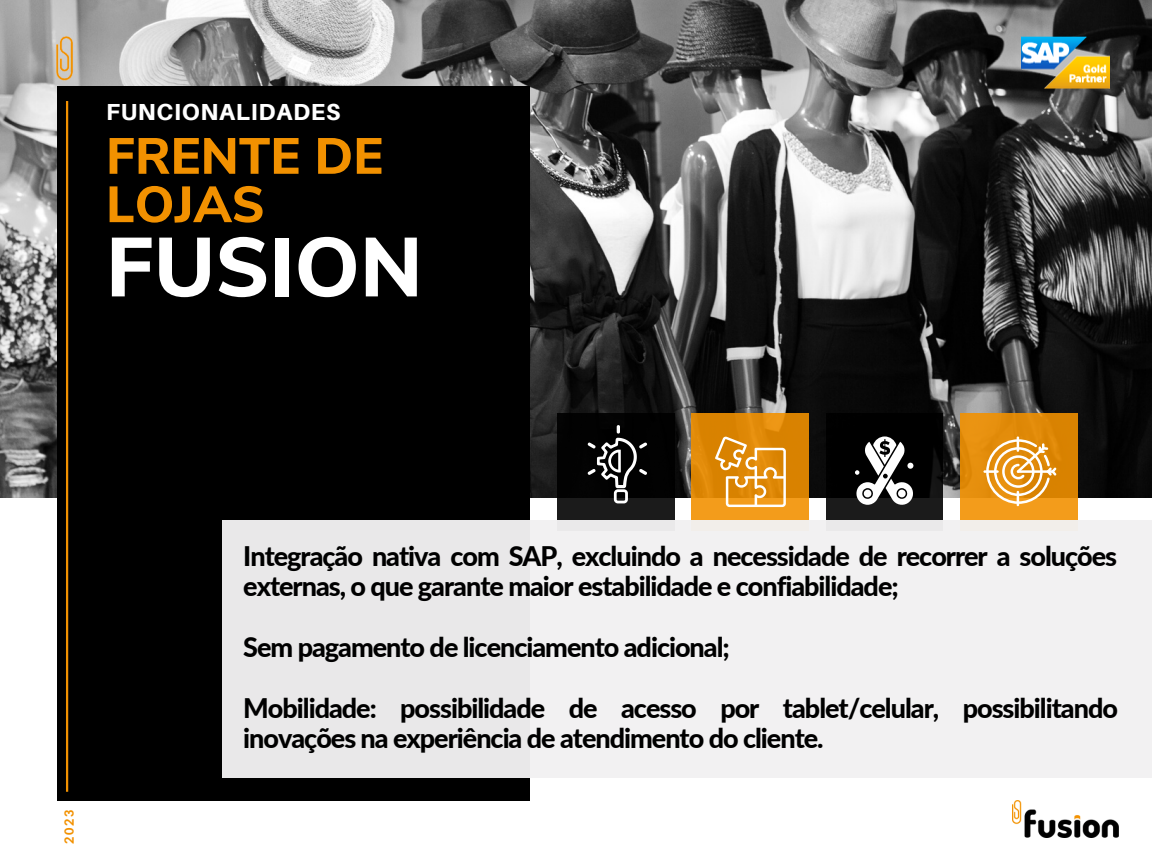
<style>
.page{position:relative;width:1152px;height:864px;background:#fff}
.page>*{position:absolute;margin:0;border:0;box-sizing:border-box;transform-origin:0 0}
.t1{font:800 83.4px "Nunito Sans";color:#fff}
.t2{font:800 50.7px/48.3px "Nunito Sans";color:#f29100}
.t3{font:800 27px/30.3px "Lato";letter-spacing:-.04em;color:#000}
.t4{font:800 23.25px "Aileron";letter-spacing:.03em;color:#fff}
.t5{font:800 12.75px "Lato";color:#f29100}
</style>
<div class="page">
<img style="left:0;top:0;width:1152px;height:497px">
<div style="left:57px;top:86px;width:472px;height:715px;background:#000"></div>
<svg style="left:558px;top:414px;width:116px;height:107px;background:#0c0c0c"></svg>
<svg style="left:692px;top:414px;width:117px;height:107px;background:#e28d0d"></svg>
<svg style="left:826px;top:414px;width:117px;height:107px;background:#0b0b0b"></svg>
<svg style="left:960px;top:414px;width:117px;height:107px;background:#e59010"></svg>
<div style="left:223px;top:521px;width:929px;height:257px;background:#f2f1f2"></div>
<hr style="left:66px;top:101px;width:2px;height:691px;background:#f29100">
<img style="left:57px;top:37px;width:20px;height:49px">
<img style="left:1013px;top:801px;width:106px;height:37px">
<svg style="left:588px;top:425px;width:59px;height:78px;background:#303030"></svg>
<svg style="left:715px;top:437px;width:71px;height:70px;background:#e6a33f"></svg>
<svg style="left:855px;top:436px;width:58px;height:70px"></svg>
<hr style="left:983px;top:470px;width:16px;height:3px;background:#fff">
<svg style="left:986px;top:436px;width:70px;height:70px"></svg>
<img style="left:1022px;top:36px;width:88px;height:53px">
<p class="t4" style="left:106px;top:98px;width:236px">FUNCIONALIDADES</p>
<p class="t2" style="left:106px;top:133px;width:279px">FRENTE DE<br>LOJAS</p>
<p class="t1" style="left:106px;top:212px;width:318px">FUSION</p>
<p class="t5" style="left:61px;top:844px;width:36px;rotate:-90deg">2023</p>
<p class="t3" style="left:243px;top:540px;width:875px">Integração nativa com SAP, excluindo a necessidade de recorrer a soluções externas, o que garante maior estabilidade e confiabilidade;</p>
<p class="t3" style="left:243px;top:631px;width:488px">Sem pagamento de licenciamento adicional;</p>
<p class="t3" style="left:243px;top:692px;width:876px">Mobilidade: possibilidade de acesso por tablet/celular, possibilitando inovações na experiência de atendimento do cliente.</p>
</div>
